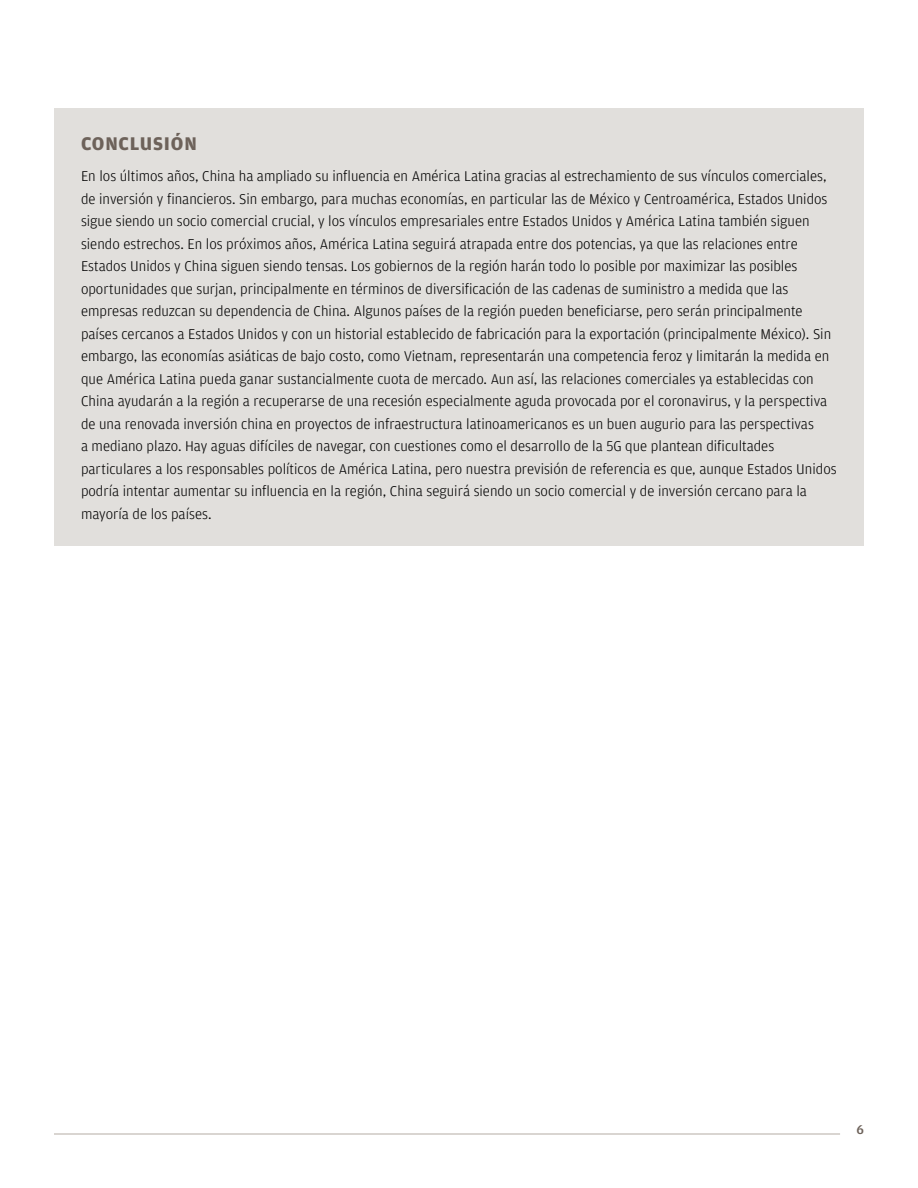
<style>
.page{position:relative;width:918px;height:1188px;background:#fff}
.page>*{position:absolute;margin:0;border:0;box-sizing:border-box;transform-origin:0 0}
.t1{font:700 19.5px "Amplitude";letter-spacing:.04em;color:#6d625a}
.t2{font:300 15px/22.5px "Amplitude";color:#000}
.t3{font:500 13.5px "Amplitude";color:#6d625a}
</style>
<div class="page">
<hr style="left:54px;top:1134px;width:786px;height:1px;background:#b4ada5">
<div style="left:54px;top:108px;width:810px;height:438px;background:#e1dfdc"></div>
<h2 class="t1" style="left:81px;top:132px;width:117px">CONCLUSIÓN</h2>
<p class="t2" style="left:81px;top:165px;width:757px">En los últimos años, China ha ampliado su influencia en América Latina gracias al estrechamiento de sus vínculos comerciales, de inversión y financieros. Sin embargo, para muchas economías, en particular las de México y Centroamérica, Estados Unidos sigue siendo un socio comercial crucial, y los vínculos empresariales entre Estados Unidos y América Latina también siguen siendo estrechos. En los próximos años, América Latina seguirá atrapada entre dos potencias, ya que las relaciones entre Estados Unidos y China siguen siendo tensas. Los gobiernos de la región harán todo lo posible por maximizar las posibles oportunidades que surjan, principalmente en términos de diversificación de las cadenas de suministro a medida que las empresas reduzcan su dependencia de China. Algunos países de la región pueden beneficiarse, pero serán principalmente países cercanos a Estados Unidos y con un historial establecido de fabricación para la exportación (principalmente México). Sin embargo, las economías asiáticas de bajo costo, como Vietnam, representarán una competencia feroz y limitarán la medida en que América Latina pueda ganar sustancialmente cuota de mercado. Aun así, las relaciones comerciales ya establecidas con China ayudarán a la región a recuperarse de una recesión especialmente aguda provocada por el coronavirus, y la perspectiva de una renovada inversión china en proyectos de infraestructura latinoamericanos es un buen augurio para las perspectivas<br>a mediano plazo. Hay aguas difíciles de navegar, con cuestiones como el desarrollo de la 5G que plantean dificultades particulares a los responsables políticos de América Latina, pero nuestra previsión de referencia es que, aunque Estados Unidos podría intentar aumentar su influencia en la región, China seguirá siendo un socio comercial y de inversión cercano para la mayoría de los países.</p>
<p class="t3" style="left:856px;top:1121px;width:9px">6</p>
</div>
